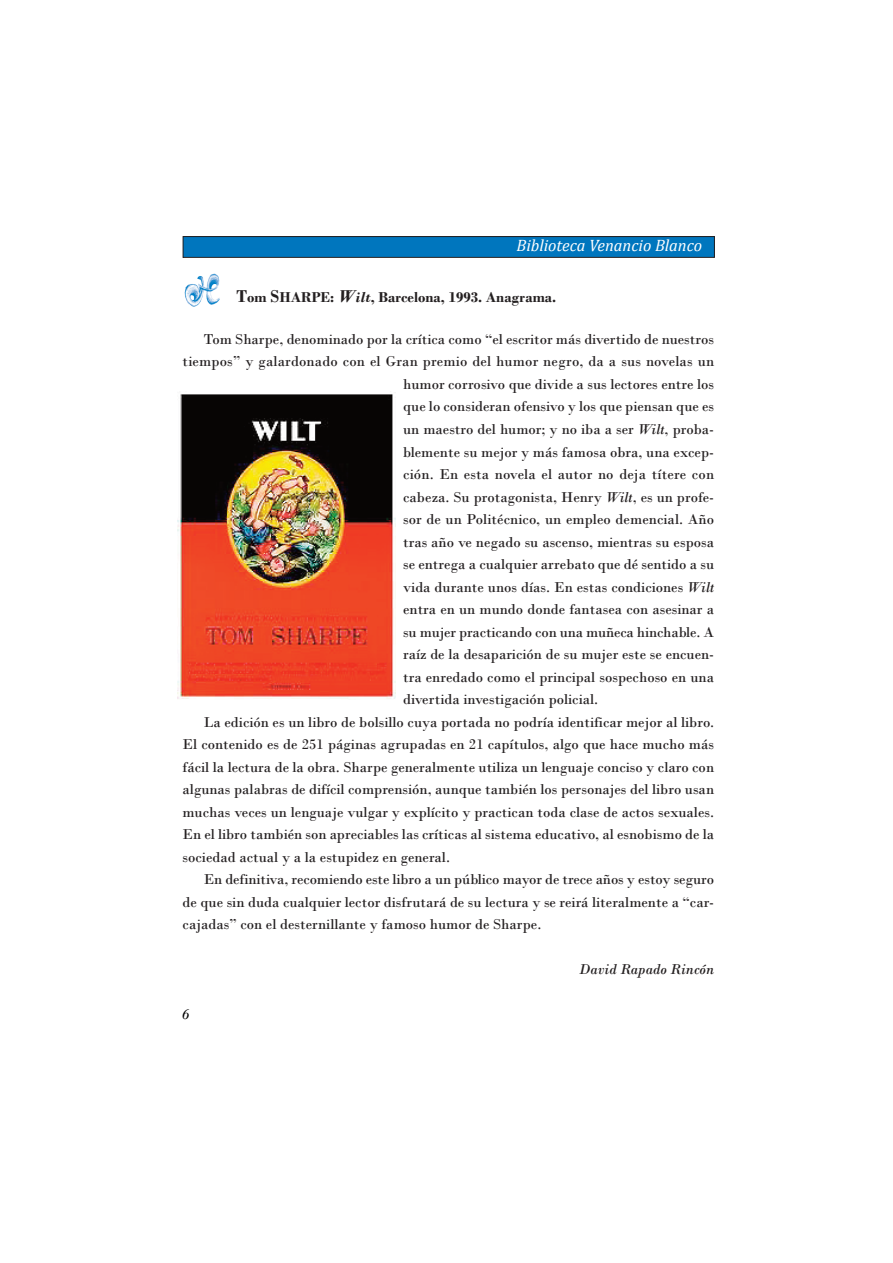
<style>
.page{position:relative;width:893px;height:1263px;background:#fff}
.page>*{position:absolute;margin:0;border:0;box-sizing:border-box;transform-origin:0 0}
.t1{font:italic 16.5px "Cambria";color:#fff}
.t2{font:15px "Bodoni";color:#231f20}
.t3{font:700 15px "Bodoni";color:#231f20}
.t4{font:italic 15px "Bodoni";color:#231f20}
.t5{font:italic 15px "Bodoni";color:#000}
.s1{font-size:18px}
.s2{font-style:italic;font-size:18px}
.s3{font-style:italic}
</style>
<div class="page">
<div style="left:183px;top:237px;width:531px;height:20px;background:#0076be"></div>
<div style="left:183px;top:236px;width:532px;height:22px;border:1px solid #231f20"></div>
<img style="left:184px;top:274px;width:35px;height:33px">
<img style="left:178px;top:394px;width:218px;height:305px">
<p class="t1" style="left:516px;top:235px;width:187px">Biblioteca Venancio Blanco</p>
<p class="t3" style="left:237px;top:288px;width:321px"><span class="s1">T</span>om <span class="s1">S</span>HARPE: <span class="s2">W</span><span class="s3">ilt</span>, Barcelona, 1993. Anagrama.</p>
<p class="t2" style="left:204px;top:330px;width:512px">Tom Sharpe, denominado por la crítica como “el escritor más divertido de nuestros</p>
<p class="t2" style="left:183px;top:353px;width:533px">tiempos” y galardonado con el Gran premio del humor negro, da a sus novelas un</p>
<p class="t2" style="left:403px;top:375px;width:312px">humor corrosivo que divide a sus lectores entre los</p>
<p class="t2" style="left:403px;top:398px;width:312px">que lo consideran ofensivo y los que piensan que es</p>
<p class="t2" style="left:403px;top:420px;width:312px">un maestro del humor; y no iba a ser <span class="s3">Wilt</span>, proba-</p>
<p class="t2" style="left:403px;top:443px;width:312px">blemente su mejor y más famosa obra, una excep-</p>
<p class="t2" style="left:403px;top:465px;width:312px">ción. En esta novela el autor no deja títere con</p>
<p class="t2" style="left:403px;top:488px;width:312px">cabeza. Su protagonista, Henry <span class="s3">Wilt</span>, es un profe-</p>
<p class="t2" style="left:403px;top:510px;width:312px">sor de un Politécnico, un empleo demencial. Año</p>
<p class="t2" style="left:403px;top:533px;width:312px">tras año ve negado su ascenso, mientras su esposa</p>
<p class="t2" style="left:403px;top:555px;width:312px">se entrega a cualquier arrebato que dé sentido a su</p>
<p class="t2" style="left:403px;top:578px;width:312px">vida durante unos días. En estas condiciones <span class="s3">Wilt</span></p>
<p class="t2" style="left:403px;top:600px;width:312px">entra en un mundo donde fantasea con asesinar a</p>
<p class="t2" style="left:403px;top:623px;width:312px">su mujer practicando con una muñeca hinchable. A</p>
<p class="t2" style="left:403px;top:645px;width:312px">raíz de la desaparición de su mujer este se encuen-</p>
<p class="t2" style="left:403px;top:668px;width:312px">tra enredado como el principal sospechoso en una</p>
<p class="t2" style="left:403px;top:690px;width:197px">divertida investigación policial.</p>
<p class="t2" style="left:204px;top:713px;width:512px">La edición es un libro de bolsillo cuya portada no podría identificar mejor al libro.</p>
<p class="t2" style="left:183px;top:735px;width:533px">El contenido es de 251 páginas agrupadas en 21 capítulos, algo que hace mucho más</p>
<p class="t2" style="left:183px;top:758px;width:533px">fácil la lectura de la obra. Sharpe generalmente utiliza un lenguaje conciso y claro con</p>
<p class="t2" style="left:183px;top:780px;width:533px">algunas palabras de difícil comprensión, aunque también los personajes del libro usan</p>
<p class="t2" style="left:183px;top:803px;width:533px">muchas veces un lenguaje vulgar y explícito y practican toda clase de actos sexuales.</p>
<p class="t2" style="left:183px;top:825px;width:533px">En el libro también son apreciables las críticas al sistema educativo, al esnobismo de la</p>
<p class="t2" style="left:183px;top:848px;width:269px">sociedad actual y a la estupidez en general.</p>
<p class="t2" style="left:204px;top:870px;width:512px">En definitiva, recomiendo este libro a un público mayor de trece años y estoy seguro</p>
<p class="t2" style="left:183px;top:893px;width:533px">de que sin duda cualquier lector disfrutará de su lectura y se reirá literalmente a “car-</p>
<p class="t2" style="left:183px;top:915px;width:360px">cajadas” con el desternillante y famoso humor de Sharpe.</p>
<p class="t4" style="left:579px;top:960px;width:136px">David Rapado Rincón</p>
<p class="t5" style="left:182px;top:1005px;width:9px">6</p>
</div>
